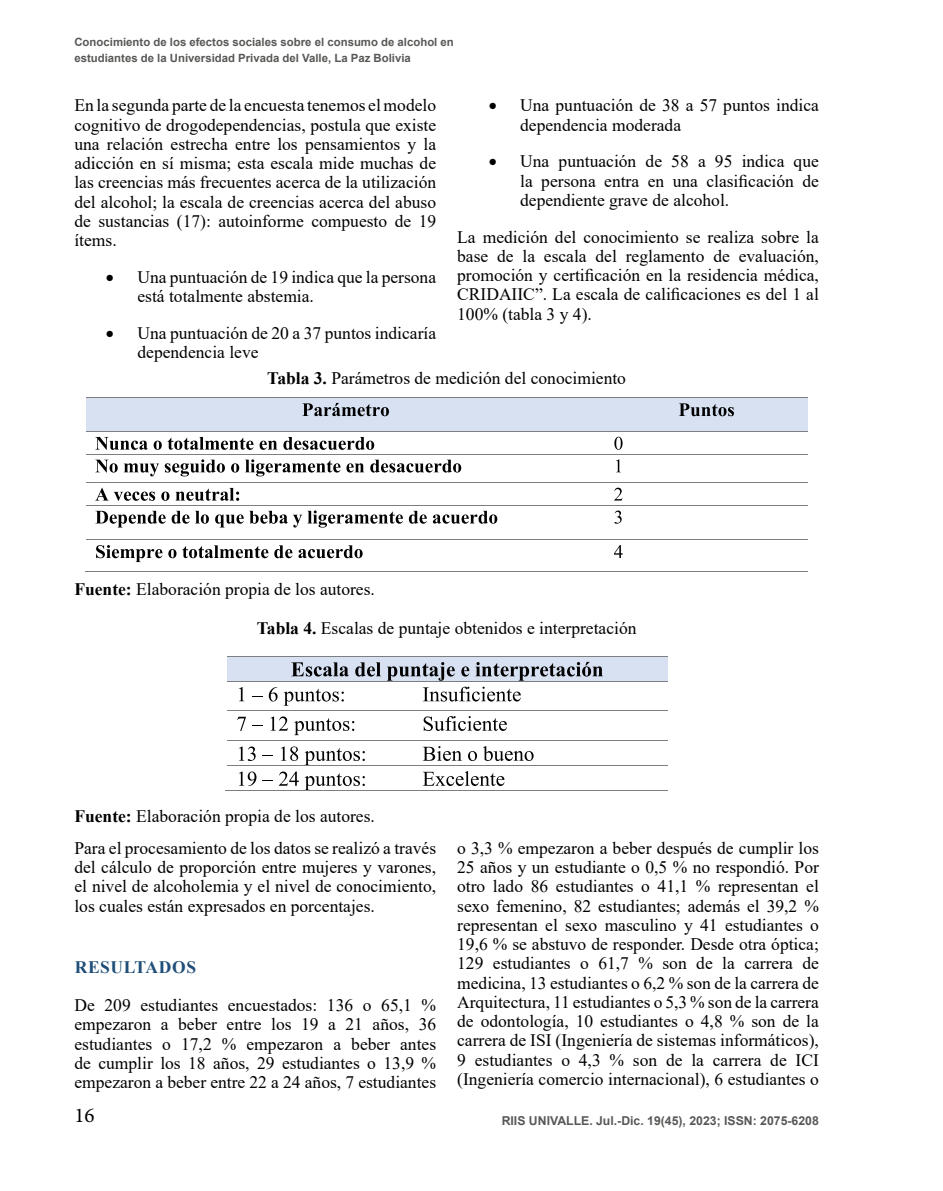
<style>
.page{position:relative;width:943px;height:1191px;background:#fff}
.page>*{position:absolute;margin:0;border:0;box-sizing:border-box;transform-origin:0 0}
.t1{font:21px "Minion Pro";color:#000}
.t2{font:17.5px/19.2px "Times New Roman";color:#000;text-align:justify}
.t3{font:700 17.5px "Times New Roman";letter-spacing:.035em;color:#1f4e79}
.t4{font:700 12.25px "Arial";color:#585856}
.t5{font:700 11.38px/15.8px "Arial";color:#585856}
.s1{font-weight:700}
</style>
<div class="page">
<div style="left:86px;top:398px;width:519px;height:33px;background:#d8e1f2"></div>
<svg style="left:302px;top:403px;width:87px;height:13px"></svg>
<div style="left:605px;top:398px;width:203px;height:33px;background:#d8e1f2"></div>
<svg style="left:679px;top:403px;width:55px;height:13px"></svg>
<hr style="left:86px;top:397px;width:519px;height:1px;background:#7d7e7f">
<hr style="left:606px;top:397px;width:202px;height:1px;background:#7d7e7f">
<svg style="left:95px;top:437px;width:53px;height:13px"></svg>
<svg style="left:154px;top:440px;width:8px;height:10px"></svg>
<svg style="left:168px;top:437px;width:85px;height:13px"></svg>
<svg style="left:259px;top:440px;width:18px;height:10px"></svg>
<svg style="left:283px;top:437px;width:91px;height:13px"></svg>
<svg style="left:614px;top:437px;width:8px;height:13px"></svg>
<hr style="left:86px;top:431px;width:519px;height:1px;background:#7d7e7f">
<hr style="left:606px;top:431px;width:202px;height:1px;background:#7d7e7f">
<svg style="left:96px;top:460px;width:22px;height:12px"></svg>
<svg style="left:124px;top:463px;width:35px;height:13px"></svg>
<svg style="left:165px;top:459px;width:60px;height:17px"></svg>
<svg style="left:231px;top:463px;width:8px;height:9px"></svg>
<svg style="left:245px;top:459px;width:95px;height:17px"></svg>
<svg style="left:346px;top:463px;width:18px;height:9px"></svg>
<svg style="left:370px;top:460px;width:91px;height:12px"></svg>
<svg style="left:616px;top:459px;width:5px;height:13px"></svg>
<hr style="left:86px;top:454px;width:519px;height:1px;background:#7d7e7f">
<hr style="left:606px;top:454px;width:202px;height:1px;background:#7d7e7f">
<svg style="left:95px;top:487px;width:60px;height:14px"></svg>
<svg style="left:161px;top:491px;width:8px;height:10px"></svg>
<svg style="left:175px;top:488px;width:64px;height:13px"></svg>
<svg style="left:614px;top:487px;width:8px;height:13px"></svg>
<hr style="left:86px;top:482px;width:519px;height:1px;background:#7d7e7f">
<hr style="left:606px;top:482px;width:202px;height:1px;background:#7d7e7f">
<svg style="left:95px;top:511px;width:71px;height:16px"></svg>
<svg style="left:172px;top:511px;width:17px;height:13px"></svg>
<svg style="left:195px;top:511px;width:14px;height:13px"></svg>
<svg style="left:215px;top:510px;width:188px;height:17px"></svg>
<svg style="left:409px;top:511px;width:18px;height:13px"></svg>
<svg style="left:433px;top:511px;width:64px;height:13px"></svg>
<svg style="left:614px;top:510px;width:7px;height:13px"></svg>
<hr style="left:86px;top:505px;width:519px;height:1px;background:#7d7e7f">
<hr style="left:606px;top:505px;width:202px;height:1px;background:#7d7e7f">
<svg style="left:96px;top:545px;width:66px;height:17px"></svg>
<svg style="left:168px;top:549px;width:8px;height:9px"></svg>
<svg style="left:182px;top:545px;width:86px;height:13px"></svg>
<svg style="left:274px;top:545px;width:18px;height:13px"></svg>
<svg style="left:298px;top:545px;width:64px;height:13px"></svg>
<svg style="left:614px;top:545px;width:8px;height:13px"></svg>
<hr style="left:86px;top:539px;width:519px;height:1px;background:#7d7e7f">
<hr style="left:606px;top:539px;width:202px;height:1px;background:#7d7e7f">
<hr style="left:85px;top:571px;width:520px;height:1px;background:#7d7e7f">
<hr style="left:604px;top:571px;width:204px;height:1px;background:#7d7e7f">
<div style="left:227px;top:656px;width:440px;height:25px;background:#d8e1f2"></div>
<svg style="left:291px;top:662px;width:58px;height:14px"></svg>
<svg style="left:355px;top:662px;width:26px;height:14px"></svg>
<hr style="left:227px;top:656px;width:440px;height:1px;background:#7d7e7f">
<svg style="left:239px;top:687px;width:5px;height:14px"></svg>
<svg style="left:269px;top:687px;width:8px;height:14px"></svg>
<svg style="left:283px;top:689px;width:61px;height:16px"></svg>
<svg style="left:387px;top:662px;width:216px;height:39px"></svg>
<hr style="left:227px;top:681px;width:440px;height:1px;background:#7d7e7f">
<svg style="left:237px;top:716px;width:9px;height:15px"></svg>
<svg style="left:270px;top:716px;width:18px;height:14px"></svg>
<svg style="left:294px;top:718px;width:60px;height:17px"></svg>
<svg style="left:423px;top:716px;width:84px;height:15px"></svg>
<hr style="left:227px;top:710px;width:440px;height:1px;background:#7d7e7f">
<svg style="left:239px;top:746px;width:17px;height:15px"></svg>
<svg style="left:281px;top:746px;width:17px;height:15px"></svg>
<svg style="left:304px;top:748px;width:61px;height:17px"></svg>
<svg style="left:422px;top:746px;width:40px;height:15px"></svg>
<svg style="left:468px;top:751px;width:9px;height:10px"></svg>
<svg style="left:483px;top:746px;width:50px;height:15px"></svg>
<hr style="left:227px;top:740px;width:440px;height:1px;background:#7d7e7f">
<svg style="left:239px;top:771px;width:17px;height:15px"></svg>
<svg style="left:279px;top:771px;width:86px;height:19px"></svg>
<svg style="left:423px;top:771px;width:81px;height:15px"></svg>
<hr style="left:227px;top:765px;width:440px;height:1px;background:#7d7e7f">
<hr style="left:226px;top:790px;width:441px;height:1px;background:#7d7e7f">
<p class="t5" style="left:74px;top:34px;width:381px">Conocimiento de los efectos sociales sobre el consumo de alcohol en estudiantes de la Universidad Privada del Valle, La Paz Bolivia</p>
<p class="t2" style="left:74px;top:95px;width:363px">En la segunda parte de la encuesta tenemos el modelo cognitivo de drogodependencias, postula que existe una relación estrecha entre los pensamientos y la adicción en sí misma; esta escala mide muchas de las creencias más frecuentes acerca de la utilización del alcohol; la escala de creencias acerca del abuso de sustancias (17): autoinforme compuesto de 19 ítems.</p>
<p class="t2" style="left:137px;top:267px;width:300px;text-indent:-32px">• Una puntuación de 19 indica que la persona está totalmente abstemia.</p>
<p class="t2" style="left:137px;top:323px;width:300px;text-indent:-32px">• Una puntuación de 20 a 37 puntos indicaría dependencia leve</p>
<p class="t2" style="left:520px;top:95px;width:300px;text-indent:-32px">• Una puntuación de 38 a 57 puntos indica dependencia moderada</p>
<p class="t2" style="left:520px;top:151px;width:300px;text-indent:-32px">• Una puntuación de 58 a 95 indica que la persona entra en una clasificación de dependiente grave de alcohol.</p>
<p class="t2" style="left:457px;top:227px;width:363px">La medición del conocimiento se realiza sobre la base de la escala del reglamento de evaluación, promoción y certificación en la residencia médica, CRIDAIIC”. La escala de calificaciones es del 1 al 100% (tabla 3 y 4).</p>
<p class="t2" style="left:267px;top:368px;width:360px"><span class="s1">Tabla 3.</span> Parámetros de medición del conocimiento</p>
<p class="t2" style="left:74px;top:579px;width:302px"><span class="s1">Fuente:</span> Elaboración propia de los autores.</p>
<p class="t2" style="left:257px;top:617px;width:381px"><span class="s1">Tabla 4.</span> Escalas de puntaje obtenidos e interpretación</p>
<p class="t2" style="left:74px;top:799px;width:363px;line-height:32px"><span class="s1">Fuente:</span> Elaboración propia de los autores.<br>Para el procesamiento de los datos se realizó a través</p>
<p class="t2" style="left:74px;top:857px;width:363px">del cálculo de proporción entre mujeres y varones, el nivel de alcoholemia y el nivel de conocimiento, los cuales están expresados en porcentajes.</p>
<p class="t3" style="left:75px;top:954px;width:123px">RESULTADOS</p>
<p class="t2" style="left:74px;top:995px;width:363px">De 209 estudiantes encuestados: 136 o 65,1 % empezaron a beber entre los 19 a 21 años, 36 estudiantes o 17,2 % empezaron a beber antes de cumplir los 18 años, 29 estudiantes o 13,9 % empezaron a beber entre 22 a 24 años, 7 estudiantes</p>
<p class="t2" style="left:457px;top:837px;width:363px">o 3,3 % empezaron a beber después de cumplir los 25 años y un estudiante o 0,5 % no respondió. Por otro lado 86 estudiantes o 41,1 % representan el sexo femenino, 82 estudiantes; además el 39,2 % representan el sexo masculino y 41 estudiantes o 19,6 % se abstuvo de responder. Desde otra óptica; 129 estudiantes o 61,7 % son de la carrera de medicina, 13 estudiantes o 6,2 % son de la carrera de Arquitectura, 11 estudiantes o 5,3 % son de la carrera de odontología, 10 estudiantes o 4,8 % son de la carrera de ISI (Ingeniería de sistemas informáticos), 9 estudiantes o 4,3 % son de la carrera de ICI (Ingeniería comercio internacional), 6 estudiantes o</p>
<p class="t1" style="left:74px;top:1101px;width:22px">16</p>
<p class="t4" style="left:501px;top:1111px;width:319px">RIIS UNIVALLE. Jul.-Dic. 19(45), 2023; ISSN: 2075-6208</p>
</div>
